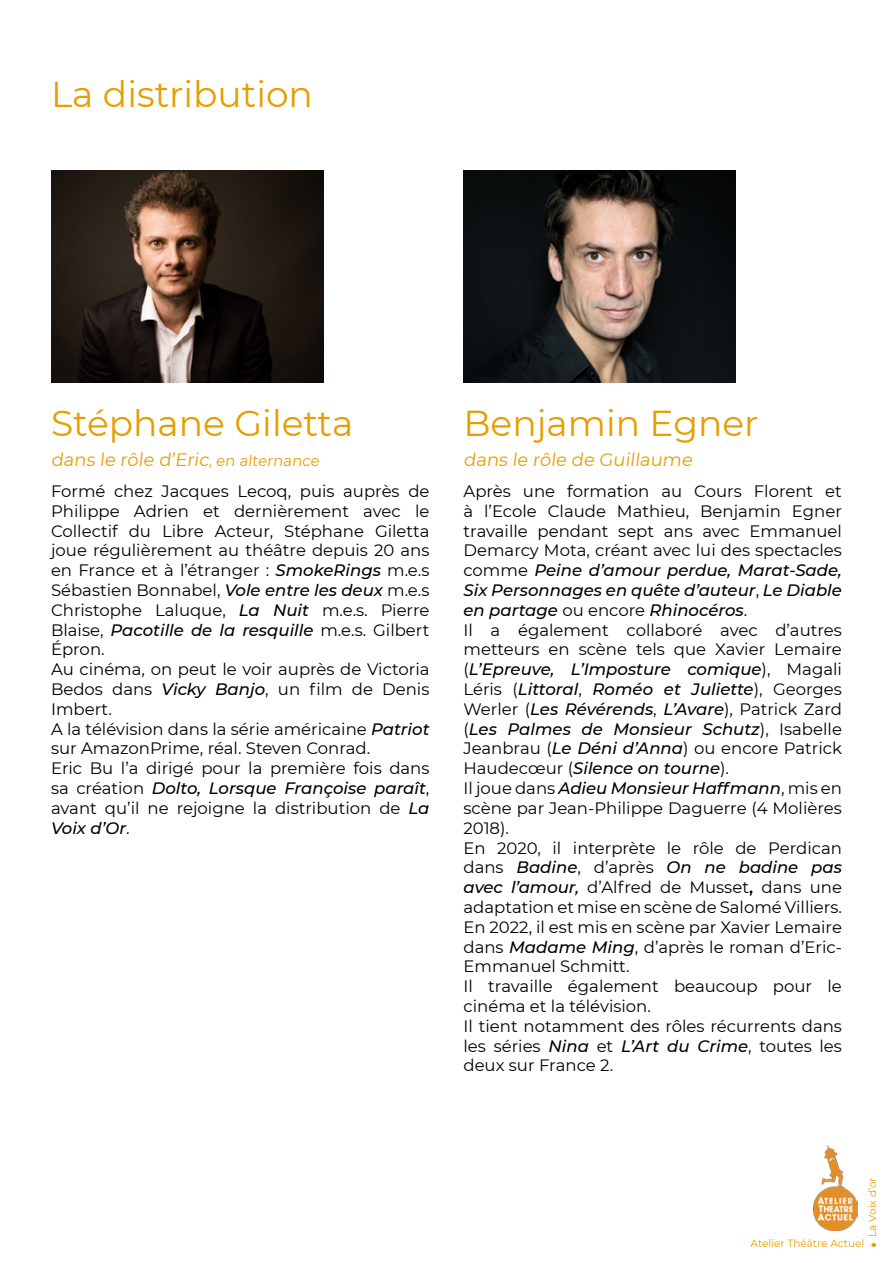
<style>
.page{position:relative;width:893px;height:1263px;background:#fff}
.page>*{position:absolute;margin:0;border:0;box-sizing:border-box;transform-origin:0 0}
.t1{font:36px "Montserrat";color:#e69e00}
.t2{font:18px "Montserrat";color:#e69e00}
.t3{font:16.5px/19.8px "Montserrat";color:#000}
.t4{font:10.5px "Montserrat";color:#e69e00}
.s1{font-size:15px}
.s2{font-weight:500;font-style:italic}
.s3{font-weight:600}
</style>
<div class="page">
<img style="left:813px;top:1145px;width:44px;height:85px">
<svg style="left:871px;top:1243px;width:5px;height:4px"></svg>
<img style="left:463px;top:171px;width:273px;height:212px">
<img style="left:51px;top:171px;width:272px;height:212px">
<h1 class="t1" style="left:51px;top:69px;width:263px">La distribution</h1>
<h1 class="t1" style="left:51px;top:398px;width:304px">Stéphane Giletta</h1>
<p class="t2" style="left:51px;top:447px;width:272px">dans le rôle d’Eric<span class="s1">, en alternance</span></p>
<p class="t3" style="left:51px;top:481px;width:380px">Formé chez Jacques Lecoq, puis auprès de Philippe Adrien et dernièrement avec le Collectif du Libre Acteur, Stéphane Giletta joue régulièrement au théâtre depuis 20 ans en France et à l’étranger : <span class="s2">SmokeRings</span> m.e.s Sébastien Bonnabel, <span class="s2">Vole entre les deux</span> m.e.s Christophe Laluque, <span class="s2">La Nuit</span> m.e.s. Pierre Blaise, <span class="s2">Pacotille de la resquille</span> m.e.s. Gilbert Épron.<br>Au cinéma, on peut le voir auprès de Victoria Bedos dans <span class="s2">Vicky Banjo</span>, un film de Denis Imbert.<br>A la télévision dans la série américaine <span class="s2">Patriot </span>sur AmazonPrime, réal. Steven Conrad.<br>Eric Bu l’a dirigé pour la première fois dans sa création <span class="s2">Dolto, Lorsque Françoise paraît</span>, avant qu’il ne rejoigne la distribution de <span class="s2">La Voix d’Or</span>.</p>
<h1 class="t1" style="left:463px;top:398px;width:297px">Benjamin Egner</h1>
<p class="t2" style="left:463px;top:447px;width:233px">dans le rôle de Guillaume</p>
<p class="t3" style="left:463px;top:481px;width:380px">Après une formation au Cours Florent et à l’Ecole Claude Mathieu, Benjamin Egner travaille pendant sept ans avec Emmanuel Demarcy Mota, créant avec lui des spectacles comme <span class="s2">Peine d’amour perdue, Marat-Sade, Six Personnages en quête d’auteur</span>, <span class="s2">Le Diable en partage</span> ou encore <span class="s2">Rhinocéros</span>.<br>Il a également collaboré avec d’autres metteurs en scène tels que Xavier Lemaire (<span class="s2">L’Epreuve, L’Imposture comique</span>), Magali Léris (<span class="s2">Littoral</span>, <span class="s2">Roméo et Juliette</span>), Georges Werler (<span class="s2">Les Révérends</span>, <span class="s2">L’Avare</span>), Patrick Zard (<span class="s2">Les Palmes de Monsieur Schutz</span>), Isabelle Jeanbrau (<span class="s2">Le Déni d’Anna</span>) ou encore Patrick Haudecœur (<span class="s2">Silence on tourne</span>).<br>Il joue dans <span class="s2">Adieu Monsieur Haffmann</span>, mis en scène par Jean-Philippe Daguerre (4 Molières 2018).<br>En 2020, il interprète le rôle de Perdican dans <span class="s2">Badine</span>, d’après <span class="s2">On ne badine pas avec l’amour,</span> d’Alfred de Musset<span class="s3">,</span> dans une adaptation et mise en scène de Salomé Villiers.<br>En 2022, il est mis en scène par Xavier Lemaire dans <span class="s2">Madame Ming</span>, d’après le roman d’Eric-Emmanuel Schmitt.<br>Il travaille également beaucoup pour le cinéma et la télévision.<br>Il tient notamment des rôles récurrents dans les séries <span class="s2">Nina</span> et <span class="s2">L’Art du Crime</span>, toutes les deux sur France 2.</p>
<p class="t4" style="left:865px;top:1237px;width:61px;rotate:-90deg">La Voix d’or</p>
<p class="t4" style="left:750px;top:1236px;width:115px">Atelier Théâtre Actuel</p>
</div>
